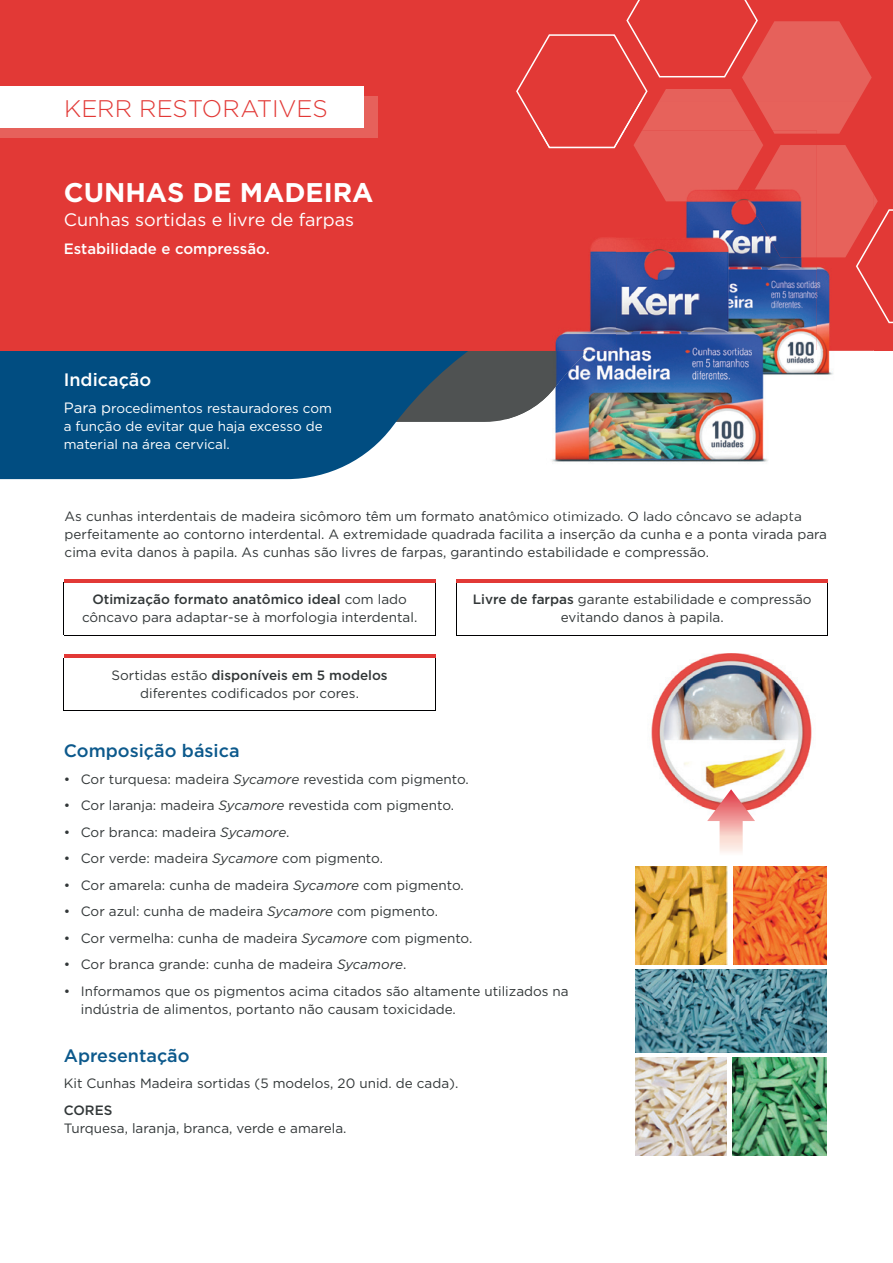
<style>
.page{position:relative;width:893px;height:1263px;background:#fff}
.page>*{position:absolute;margin:0;border:0;box-sizing:border-box;transform-origin:0 0}
.t1{font:700 27px "Gotham";color:#fff}
.t2{font:300 24px "Gotham";letter-spacing:-.005em;color:#e23936}
.t3{font:18px "Gotham";color:#fff}
.t4{font:500 18px "Gotham";color:#0c598c}
.t5{font:500 18px "Gotham";color:#fff}
.t6{font:500 15px "Gotham";color:#fff}
.t7{font:13.5px/18px "Gotham";color:#323738;text-align:center}
.t8{font:13.5px/18px "Gotham";color:#fff}
.t9{font:500 13.5px "Gotham";color:#323738}
.s1{font-size:15px}
.s2{font-weight:500}
.s3{font-style:italic}
</style>
<div class="page">
<svg style="left:488px;top:351px;width:17px;height:71px"></svg>
<svg style="left:0;top:351px;width:488px;height:128px;background:#23618c"></svg>
<div style="left:0;top:0;width:893px;height:351px;background:#e23936"></div>
<svg style="left:516px;top:0;width:356px;height:131px"></svg>
<hr style="left:64px;top:582px;width:1px;height:53px;background:#000001">
<hr style="left:435px;top:582px;width:1px;height:53px;background:#000001">
<hr style="left:828px;top:582px;width:1px;height:53px;background:#000001">
<hr style="left:64px;top:635px;width:371px;height:1px;background:#000001">
<hr style="left:456px;top:635px;width:372px;height:1px;background:#000001">
<hr style="left:64px;top:658px;width:1px;height:53px;background:#000001">
<hr style="left:435px;top:658px;width:1px;height:53px;background:#000001">
<hr style="left:64px;top:711px;width:371px;height:1px;background:#000001">
<hr style="left:456px;top:582px;width:1px;height:53px;background:#000001">
<hr style="left:456px;top:579px;width:372px;height:3px;background:#e23936">
<hr style="left:64px;top:579px;width:371px;height:3px;background:#e23936">
<hr style="left:64px;top:655px;width:371px;height:3px;background:#e23936">
<img style="left:616px;top:101px;width:258px;height:274px">
<img style="left:755px;top:101px;width:103px;height:33px">
<img style="left:623px;top:101px;width:132px;height:30px">
<img style="left:817px;top:145px;width:57px;height:112px">
<img style="left:505px;top:131px;width:312px;height:384px">
<img style="left:505px;top:351px;width:83px;height:68px">
<img style="left:539px;top:131px;width:77px;height:17px">
<img style="left:509px;top:512px;width:23px;height:3px">
<img style="left:541px;top:511px;width:69px;height:4px">
<img style="left:621px;top:511px;width:51px;height:4px">
<img style="left:684px;top:512px;width:24px;height:3px">
<svg style="left:709px;top:514px;width:14px;height:1px"></svg>
<img style="left:724px;top:511px;width:78px;height:4px">
<img style="left:773px;top:131px;width:44px;height:3px">
<img style="left:616px;top:131px;width:9px;height:15px">
<img style="left:633px;top:131px;width:130px;height:70px">
<img style="left:635px;top:969px;width:192px;height:84px">
<img style="left:733px;top:1057px;width:93px;height:98px">
<img style="left:635px;top:1057px;width:92px;height:98px">
<img style="left:733px;top:866px;width:94px;height:98px">
<img style="left:635px;top:866px;width:92px;height:98px">
<img style="left:651px;top:653px;width:161px;height:156px">
<svg style="left:707px;top:789px;width:48px;height:64px"></svg>
<div style="left:0;top:97px;width:377px;height:41px;background:#e6615b"></div>
<div style="left:0;top:87px;width:364px;height:41px;background:#fff"></div>
<svg style="left:856px;top:194px;width:37px;height:129px"></svg>
<h2 class="t2" style="left:64px;top:93px;width:265px">KERR RESTORATIVES</h2>
<h1 class="t1" style="left:64px;top:175px;width:311px">CUNHAS DE MADEIRA</h1>
<h3 class="t3" style="left:64px;top:208px;width:292px">Cunhas sortidas e livre de farpas</h3>
<p class="t6" style="left:64px;top:239px;width:208px">Estabilidade e compressão.</p>
<h3 class="t5" style="left:64px;top:368px;width:89px">Indicação</h3>
<p class="t8" style="left:64px;top:399px;width:270px"><span class="s1">Para p</span>rocedimentos restauradores com a função de evitar que haja excesso de material na área cervical.</p>
<p class="t7" style="left:65px;top:507px;width:764px;text-align:left">As cunhas interdentais de madeira sicômoro têm um formato anatômico otimizado. O lado côncavo se adapta perfeitamente ao contorno interdental. A extremidade quadrada facilita a inserção da cunha e a ponta virada para cima evita danos à papila. As cunhas são livres de farpas, garantindo estabilidade e compressão.</p>
<p class="t7" style="left:82px;top:590px;width:337px"><span class="s2">Otimização formato anatômico ideal</span> com lado côncavo para adaptar-se à morfologia interdental.</p>
<p class="t7" style="left:473px;top:590px;width:340px"><span class="s2">Livre de farpas</span> garante estabilidade e compressão evitando danos à papila.</p>
<p class="t7" style="left:112px;top:666px;width:278px">Sortidas estão <span class="s2">disponíveis em 5 modelos </span>diferentes codificados por cores.</p>
<h3 class="t4" style="left:64px;top:739px;width:177px">Composição básica</h3>
<p class="t7" style="left:64px;top:770px;width:407px">• Cor turquesa: madeira <span class="s3">Sycamore</span> revestida com pigmento.</p>
<p class="t7" style="left:64px;top:796px;width:392px">• Cor laranja: madeira <span class="s3">Sycamore</span> revestida com pigmento.</p>
<p class="t7" style="left:64px;top:823px;width:227px">• Cor branca: madeira <span class="s3">Sycamore</span>.</p>
<p class="t7" style="left:64px;top:849px;width:321px">• Cor verde: madeira <span class="s3">Sycamore</span> com pigmento.</p>
<p class="t7" style="left:64px;top:876px;width:402px">• Cor amarela: cunha de madeira <span class="s3">Sycamore</span> com pigmento.</p>
<p class="t7" style="left:64px;top:902px;width:376px">• Cor azul: cunha de madeira <span class="s3">Sycamore</span> com pigmento.</p>
<p class="t7" style="left:64px;top:929px;width:410px">• Cor vermelha: cunha de madeira <span class="s3">Sycamore</span> com pigmento.</p>
<p class="t7" style="left:64px;top:955px;width:344px">• Cor branca grande: cunha de madeira <span class="s3">Sycamore</span>.</p>
<p class="t7" style="left:81px;top:982px;width:489px;text-align:left;text-indent:-17px">• Informamos que os pigmentos acima citados são altamente utilizados na indústria de alimentos, portanto não causam toxicidade.</p>
<h3 class="t4" style="left:64px;top:1043px;width:127px">Apresentação</h3>
<p class="t7" style="left:64px;top:1074px;width:396px">Kit Cunhas Madeira sortidas (5 modelos, 20 unid. de cada).</p>
<p class="t9" style="left:64px;top:1101px;width:50px">CORES</p>
<p class="t7" style="left:64px;top:1119px;width:284px">Turquesa, laranja, branca, verde e amarela.</p>
</div>
